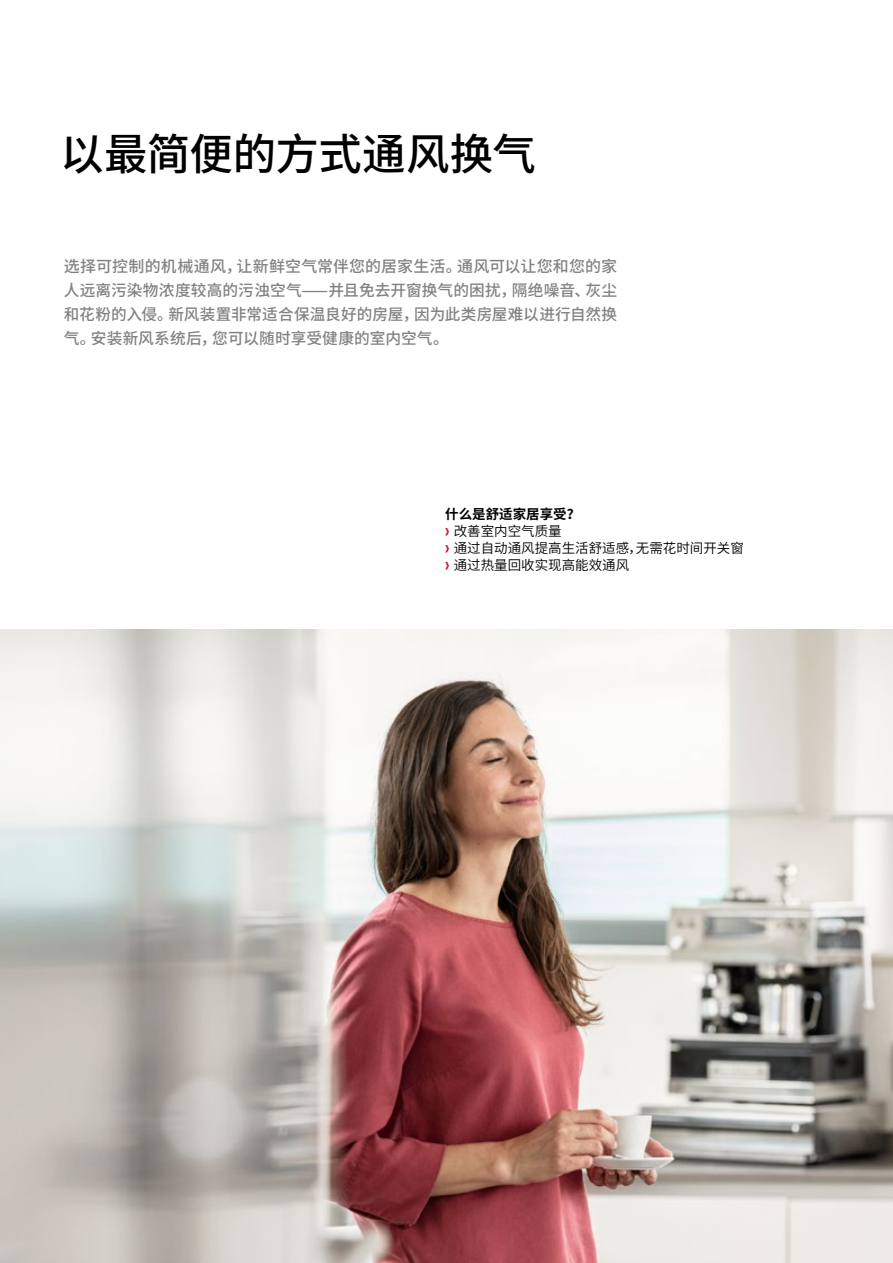
<style>
.page{position:relative;width:893px;height:1263px;background:#fff}
.page>*{position:absolute;margin:0;border:0;box-sizing:border-box;transform-origin:0 0}
.t1{font:500 43.5px "Source Han Sans CN";letter-spacing:-.01em;color:#000}
.t2{font:500 15.75px/24px "Source Han Sans CN";letter-spacing:.005em;color:#808284;text-align:justify}
.t3{font:13.5px/17px "Source Han Sans CN";color:#000}
.s1{font-weight:700}
.s2{font-family:"F2 FOCR Bczyk Com";font-size:16.5px;color:#d11337}
</style>
<div class="page">
<img style="left:0;top:629px;width:893px;height:634px">
<h1 class="t1" style="left:60px;top:130px;width:477px">以最简便的方式通风换气</h1>
<p class="t2" style="left:64px;top:255px;width:555px">选择可控制的机械通风，让新鲜空气常伴您的居家生活。通风可以让您和您的家人远离污染物浓度较高的污浊空气——并且免去开窗换气的困扰，隔绝噪音、灰尘和花粉的入侵。新风装置非常适合保温良好的房屋，因为此类房屋难以进行自然换气。安装新风系统后，您可以随时享受健康的室内空气。</p>
<p class="t3" style="left:445px;top:506px;width:300px"><span class="s1">什么是舒适家居享受？<br></span><span class="s2">›</span> 改善室内空气质量<br><span class="s2">›</span> 通过自动通风提高生活舒适感，无需花时间开关窗<span class="s2">›</span> 通过热量回收实现高能效通风</p>
</div>
